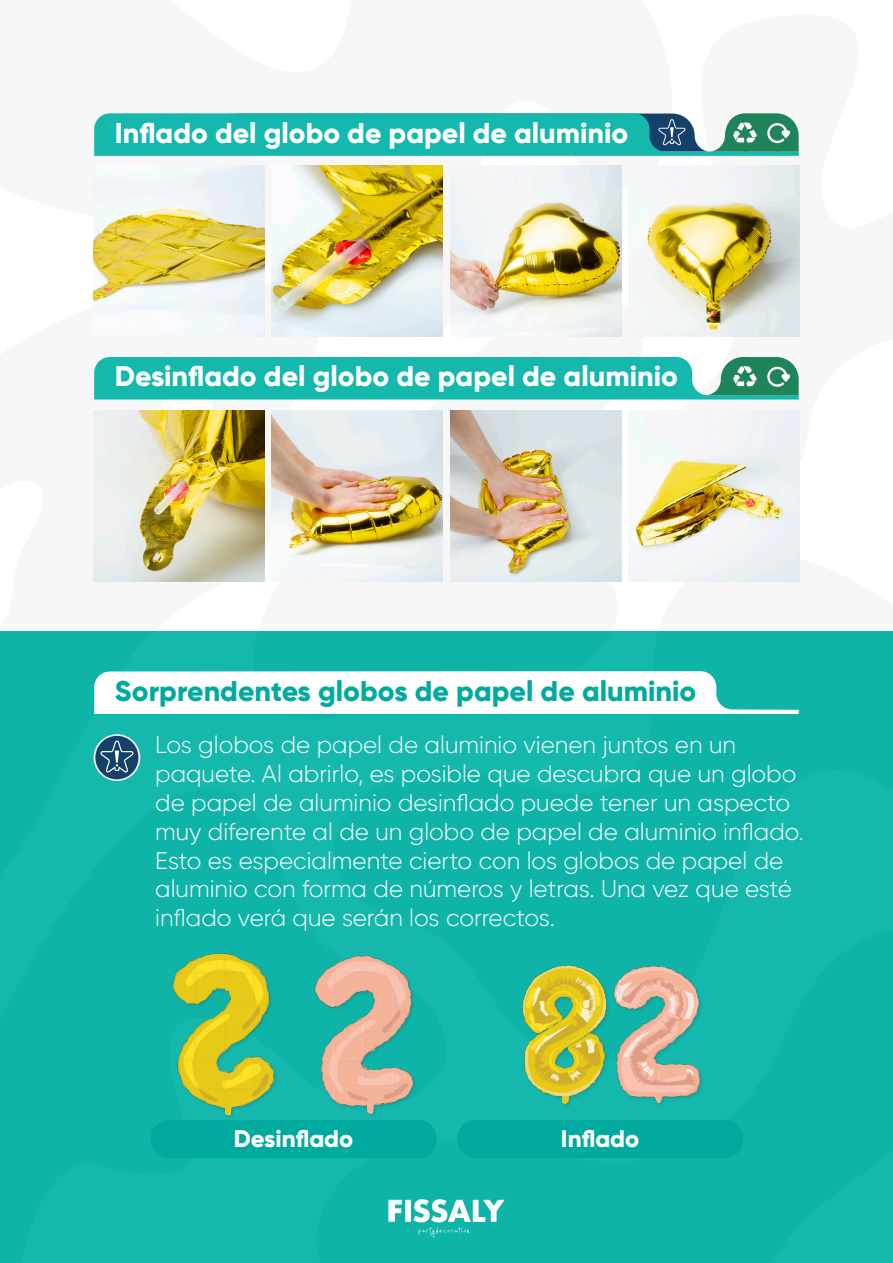
<style>
.page{position:relative;width:893px;height:1263px;background:#fff}
.page>*{position:absolute;margin:0;border:0;box-sizing:border-box;transform-origin:0 0}
.t1{font:800 28.5px "Gilroy";color:#fff}
.t2{font:800 28.5px "Gilroy";color:#00aa9e}
.t3{font:300 24px/28.8px "Gilroy";color:#fff}
.t4{font:800 24px "Gilroy";color:#fff}
</style>
<div class="page">
<svg style="left:213px;top:333px;width:459px;height:249px;fill:#f6f7f6"></svg>
<svg style="left:570px;top:165px;width:230px;height:312px;fill:#f6f7f6"></svg>
<svg style="left:93px;top:165px;width:601px;height:168px;fill:#f6f7f6"></svg>
<div style="left:459px;top:631px;width:434px;height:299px;background:#0fb4a9"></div>
<div style="left:459px;top:930px;width:434px;height:333px;background:#0fb4a9"></div>
<div style="left:0;top:876px;width:459px;height:387px;background:#0fb4a9"></div>
<svg style="left:388px;top:1199px;width:117px;height:38px"></svg>
<img style="left:615px;top:949px;width:104px;height:171px">
<svg style="left:0;top:631px;width:799px;height:245px;background:#31beb5"></svg>
<img style="left:151px;top:950px;width:140px;height:168px">
<img style="left:479px;top:949px;width:136px;height:171px">
<img style="left:291px;top:949px;width:146px;height:170px">
<div style="left:151px;top:1120px;width:286px;height:38px;background:#00aa9e;border-radius:18px"></div>
<div style="left:457px;top:1120px;width:286px;height:38px;background:#00aa9e;border-radius:18px"></div>
<img style="left:94px;top:166px;width:170px;height:171px">
<img style="left:450px;top:166px;width:171px;height:171px">
<img style="left:272px;top:166px;width:171px;height:171px">
<img style="left:628px;top:166px;width:171px;height:171px">
<svg style="left:94px;top:113px;width:705px;height:43px;background:#25b2a8"></svg>
<svg style="left:94px;top:357px;width:705px;height:42px;background:#22b7aa"></svg>
<img style="left:94px;top:410px;width:170px;height:171px">
<img style="left:450px;top:410px;width:171px;height:171px">
<img style="left:272px;top:410px;width:171px;height:171px">
<img style="left:628px;top:410px;width:171px;height:171px">
<p class="t1" style="left:115px;top:115px;width:515px">Inflado del globo de papel de aluminio</p>
<p class="t1" style="left:115px;top:358px;width:565px">Desinflado del globo de papel de aluminio</p>
<p class="t2" style="left:115px;top:673px;width:583px">Sorprendentes globos de papel de aluminio</p>
<p class="t3" style="left:155px;top:730px;width:650px">Los globos de papel de aluminio vienen juntos en un paquete. Al abrirlo, es posible que descubra que un globo de papel de aluminio desinflado puede tener un aspecto muy diferente al de un globo de papel de aluminio inflado.<br>Esto es especialmente cierto con los globos de papel de aluminio con forma de números y letras. Una vez que esté inflado verá que serán los correctos.</p>
<p class="t4" style="left:234px;top:1123px;width:121px">Desinflado</p>
<p class="t4" style="left:561px;top:1123px;width:80px">Inflado</p>
</div>
